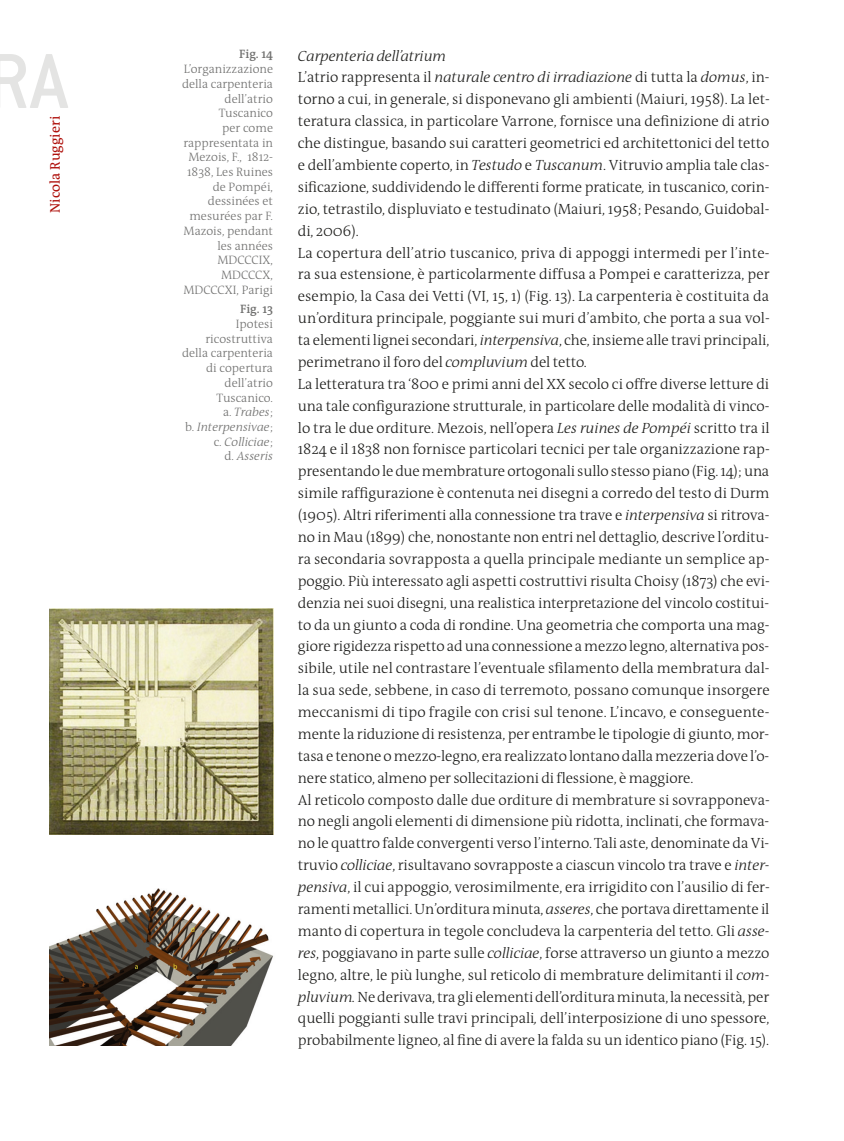
<style>
.page{position:relative;width:844px;height:1141px;background:#fff}
.page>*{position:absolute;margin:0;border:0;box-sizing:border-box;transform-origin:0 0}
.t1{font:500 85.58px "Conduit ITC";color:#e4e4e3}
.t2{font:300 14.88px/21.9px "The Antiqua B3";letter-spacing:-.005em;color:#1d1d1b}
.t3{font:italic 300 14.88px "The Antiqua B3 i";letter-spacing:-.01em;color:#1d1d1b}
.t4{font:14px "The Antiqua B5";color:#ae0f0a}
.t5{font:300 12.25px/14.7px "The Antiqua B3";color:#70706f;text-align:right}
.t6{font:italic 300 12.25px/14.7px "The Antiqua B3 i";color:#70706f;text-align:right}
.t7{font:600 12.25px "The Antiqua B6";color:#70706f}
.s1{font-family:"The Antiqua B3";font-style:normal}
.s2{font-family:"The Antiqua B3 i";font-style:italic}
</style>
<div class="page">
<img style="left:50px;top:609px;width:223px;height:225px">
<img style="left:50px;top:888px;width:223px;height:157px">
<h1 class="t1" style="left:-14px;top:33px;width:84px">RA</h1>
<p class="t4" style="left:48px;top:213px;width:98px;rotate:-90deg">Nicola Ruggieri</p>
<p class="t7" style="left:239px;top:48px;width:35px">Fig. 14</p>
<p class="t5" style="left:182px;top:62px;width:92px">L’organizzazione della carpenteria dell’atrio<br>Tuscanico<br>per come rappresentata in<br>Mezois, F., 1812-<br>1838, Les Ruines de Pompéi, dessinées et mesurées par F.<br>Mazois, pendant les années<br>MDCCCIX,<br>MDCCCX,<br>MDCCCXI, Parigi</p>
<p class="t7" style="left:240px;top:303px;width:34px">Fig. 13</p>
<p class="t5" style="left:182px;top:317px;width:92px">Ipotesi ricostruttiva della carpenteria di copertura dell’atrio<br>Tuscanico.</p>
<p class="t6" style="left:185px;top:405px;width:89px"><span class="s1">a.</span> Trabes<span class="s1">;<br>b.</span> Interpensivae<span class="s1">; c.</span> Colliciae<span class="s1">;<br>d.</span> Asseris</p>
<p class="t3" style="left:298px;top:48px;width:150px">Carpenteria dell’atrium</p>
<p class="t2" style="left:298px;top:67px;width:473px">L’atrio rappresenta il <span class="s2">naturale centro di irradiazione</span> di tutta la <span class="s2">domus</span>, in&shy;torno a cui, in generale, si disponevano gli ambienti (Maiuri, 1958). La let&shy;teratura classica, in particolare Varrone, fornisce una definizione di atrio che distingue, basando sui caratteri geometrici ed architettonici del tetto e dell’ambiente coperto, in <span class="s2">Testudo</span> e <span class="s2">Tuscanum</span>. Vitruvio amplia tale clas&shy;sificazione, suddividendo le differenti forme praticate<span class="s2">,</span> in tuscanico, corin&shy;zio, tetrastilo, displuviato e testudinato (Maiuri, 1958; Pesando, Guidobal&shy;di, 2006).<br>La copertura dell’atrio tuscanico, priva di appoggi intermedi per l’inte&shy;ra sua estensione, è particolarmente diffusa a Pompei e caratterizza, per esempio, la Casa dei Vetti (VI, 15, 1) (Fig. 13). La carpenteria è costituita da un’orditura principale, poggiante sui muri d’ambito, che porta a sua vol&shy;ta elementi lignei secondari, <span class="s2">interpensiva</span>, che, insieme alle travi principali, perimetrano il foro del <span class="s2">compluvium</span> del tetto.<br>La letteratura tra ‘800 e primi anni del XX secolo ci offre diverse letture di una tale configurazione strutturale, in particolare delle modalità di vinco&shy;lo tra le due orditure. Mezois, nell’opera <span class="s2">Les ruines de Pompéi</span> scritto tra il 1824 e il 1838 non fornisce particolari tecnici per tale organizzazione rap&shy;presentando le due membrature ortogonali sullo stesso piano (Fig. 14); una simile raffigurazione è contenuta nei disegni a corredo del testo di Durm (1905). Altri riferimenti alla connessione tra trave e <span class="s2">interpensiva</span> si ritrova&shy;no in Mau (1899) che, nonostante non entri nel dettaglio, descrive l’orditu&shy;ra secondaria sovrapposta a quella principale mediante un semplice ap&shy;poggio. Più interessato agli aspetti costruttivi risulta Choisy (1873) che evi&shy;denzia nei suoi disegni, una realistica interpretazione del vincolo costitui&shy;to da un giunto a coda di rondine. Una geometria che comporta una mag&shy;giore rigidezza rispetto ad una connessione a mezzo legno, alternativa pos&shy;sibile, utile nel contrastare l’eventuale sfilamento della membratura dal&shy;la sua sede, sebbene, in caso di terremoto, possano comunque insorgere meccanismi di tipo fragile con crisi sul tenone. L’incavo, e conseguente&shy;mente la riduzione di resistenza, per entrambe le tipologie di giunto, mor&shy;tasa e tenone o mezzo-legno, era realizzato lontano dalla mezzeria dove l’o&shy;nere statico, almeno per sollecitazioni di flessione, è maggiore.<br>Al reticolo composto dalle due orditure di membrature si sovrapponeva&shy;no negli angoli elementi di dimensione più ridotta, inclinati, che formava&shy;no le quattro falde convergenti verso l’interno. Tali aste, denominate da Vi&shy;truvio <span class="s2">colliciae</span>, risultavano sovrapposte a ciascun vincolo tra trave e <span class="s2">inter&shy;pensiva</span>, il cui appoggio, verosimilmente, era irrigidito con l’ausilio di fer&shy;ramenti metallici. Un’orditura minuta, <span class="s2">asseres</span>, che portava direttamente il manto di copertura in tegole concludeva la carpenteria del tetto. Gli <span class="s2">asse&shy;res</span>, poggiavano in parte sulle <span class="s2">colliciae</span>, forse attraverso un giunto a mezzo legno, altre, le più lunghe, sul reticolo di membrature delimitanti il <span class="s2">com&shy;pluvium.</span> Ne derivava, tra gli elementi dell’orditura minuta, la necessità, per quelli poggianti sulle travi principali<span class="s2">,</span> dell’interposizione di uno spessore, probabilmente ligneo, al fine di avere la falda su un identico piano (Fig. 15).</p>
</div>
